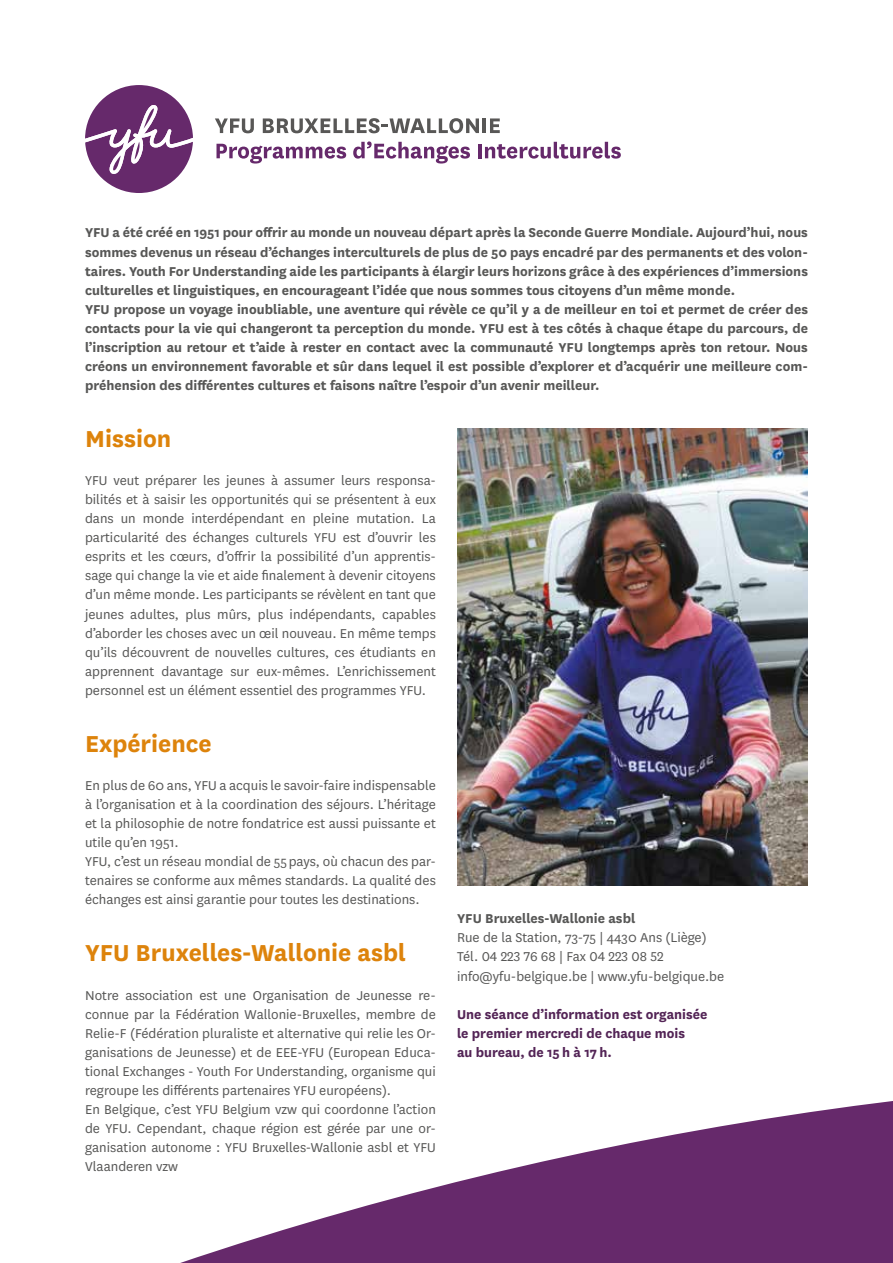
<style>
.page{position:relative;width:893px;height:1263px;background:#fff}
.page>*{position:absolute;margin:0;border:0;box-sizing:border-box;transform-origin:0 0}
.t1{font:700 27px "National";color:#dd830b}
.t2{font:15px/19px "National";color:#575756}
.t3{font:700 15px/19px "National";color:#575756}
.t4{font:700 15px/19px "National";color:#532456}
</style>
<div class="page">
<svg style="left:180px;top:1101px;width:713px;height:162px;fill:#66296b"></svg>
<img style="left:458px;top:428px;width:350px;height:458px">
<svg style="left:85px;top:85px;width:108px;height:108px"></svg>
<svg style="left:215px;top:118px;width:39px;height:15px"></svg>
<svg style="left:263px;top:118px;width:216px;height:15px"></svg>
<hr style="left:483px;top:118px;width:3px;height:15px;background:#585756">
<svg style="left:490px;top:118px;width:10px;height:15px"></svg>
<svg style="left:216px;top:144px;width:130px;height:20px"></svg>
<svg style="left:353px;top:141px;width:117px;height:23px"></svg>
<hr style="left:478px;top:144px;width:3px;height:14px;background:#66296b">
<svg style="left:485px;top:142px;width:136px;height:17px"></svg>
<p class="t3" style="left:85px;top:222px;width:724px">YFU a été créé en 1951 pour offrir au monde un nouveau départ après la Seconde Guerre Mondiale. Aujourd’hui, nous sommes devenus un réseau d’échanges interculturels de plus de 50 pays encadré par des permanents et des volon&shy;taires. Youth For Understanding aide les participants à élargir leurs horizons grâce à des expériences d’immersions culturelles et linguistiques, en encourageant l’idée que nous sommes tous citoyens d’un même monde.<br>YFU propose un voyage inoubliable, une aventure qui révèle ce qu’il y a de meilleur en toi et permet de créer des contacts pour la vie qui changeront ta perception du monde. YFU est à tes côtés à chaque étape du parcours, de l’inscription au retour et t’aide à rester en contact avec la communauté YFU longtemps après ton retour. Nous créons un environnement favorable et sûr dans lequel il est possible d’explorer et d’acquérir une meilleure com&shy;préhension des différentes cultures et faisons naître l’espoir d’un avenir meilleur.</p>
<h1 class="t1" style="left:85px;top:420px;width:88px">Mission</h1>
<p class="t2" style="left:85px;top:470px;width:352px;text-align:justify">YFU veut préparer les jeunes à assumer leurs responsa&shy;bilités et à saisir les opportunités qui se présentent à eux dans un monde interdépendant en pleine mutation. La particularité des échanges culturels YFU est d’ouvrir les esprits et les cœurs, d’offrir la possibilité d’un apprentis&shy;sage qui change la vie et aide finalement à devenir citoyens d’un même monde. Les participants se révèlent en tant que jeunes adultes, plus mûrs, plus indépendants, capables d’aborder les choses avec un œil nouveau. En même temps qu’ils découvrent de nouvelles cultures, ces étudiants en apprennent davantage sur eux-mêmes. L’enrichissement personnel est un élément essentiel des programmes YFU.</p>
<h1 class="t1" style="left:85px;top:724px;width:128px">Expérience</h1>
<p class="t2" style="left:85px;top:775px;width:352px">En plus de 60 ans, YFU a acquis le savoir-faire indispensable à l’organisation et à la coordination des séjours. L’héritage et la philosophie de notre fondatrice est aussi puissante et utile qu’en 1951.<br>YFU, c’est un réseau mondial de 55 pays, où chacun des par&shy;tenaires se conforme aux mêmes standards. La qualité des échanges est ainsi garantie pour toutes les destinations.</p>
<h1 class="t1" style="left:85px;top:934px;width:322px">YFU Bruxelles-Wallonie asbl</h1>
<p class="t2" style="left:85px;top:985px;width:352px">Notre association est une Organisation de Jeunesse re&shy;connue par la Fédération Wallonie-Bruxelles, membre de Relie-F (Fédération pluraliste et alternative qui relie les Or&shy;ganisations de Jeunesse) et de EEE-YFU (European Educa&shy;tional Exchanges - Youth For Understanding, organisme qui regroupe les différents partenaires YFU européens).<br>En Belgique, c’est YFU Belgium vzw qui coordonne l’action de YFU. Cependant, chaque région est gérée par une or&shy;ganisation autonome : YFU Bruxelles-Wallonie asbl et YFU Vlaanderen vzw</p>
<p class="t3" style="left:457px;top:908px;width:180px">YFU Bruxelles-Wallonie asbl</p>
<p class="t2" style="left:457px;top:928px;width:269px">Rue de la Station, 73-75 | 4430 Ans (Liège)<br>Tél. 04 223 76 68 | Fax 04 223 08 52 info@yfu-belgique.be | www.yfu-belgique.be</p>
<p class="t4" style="left:457px;top:1003px;width:252px">Une séance d’information est organisée le premier mercredi de chaque mois<br>au bureau, de 15 h à 17 h.</p>
</div>
